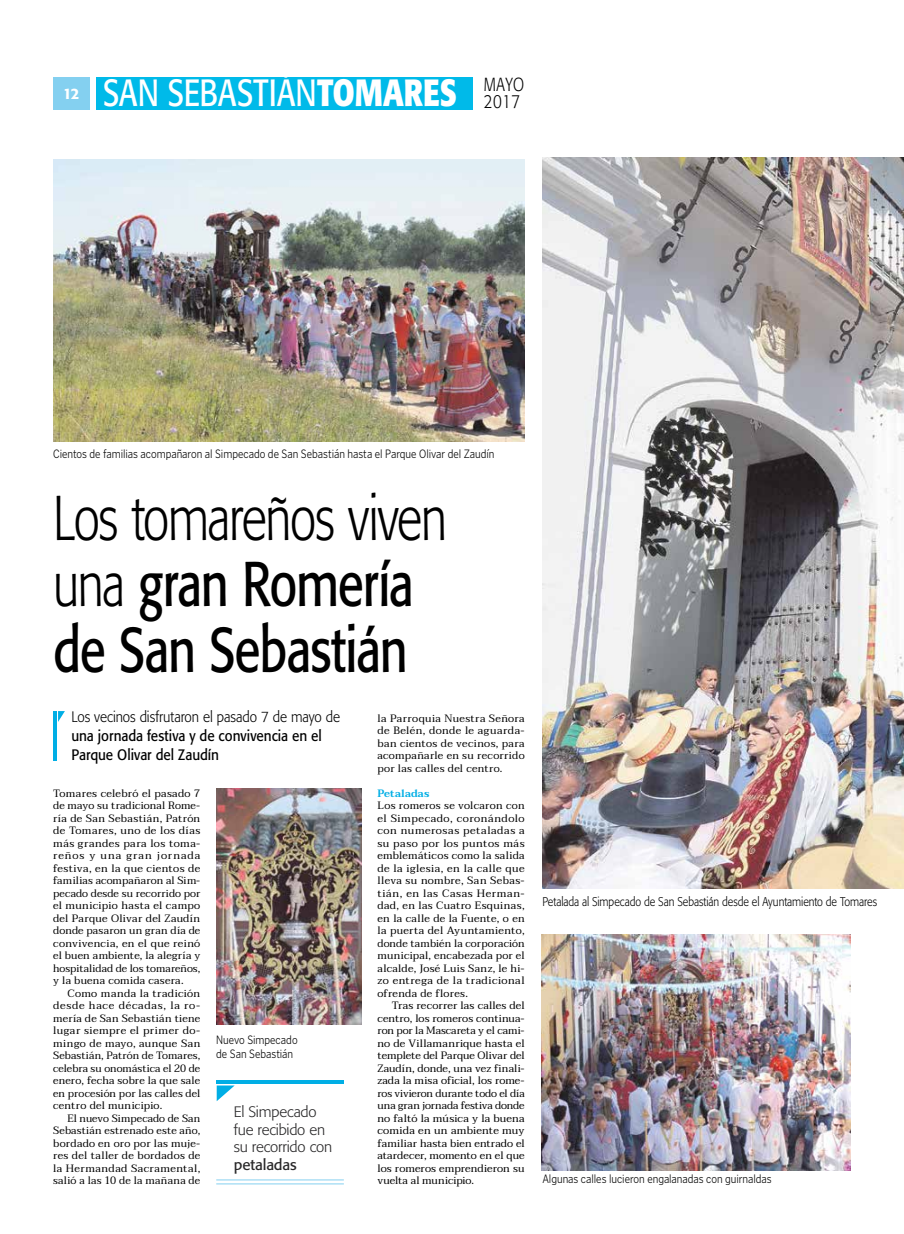
<style>
.page{position:relative;width:904px;height:1234px;background:#fff}
.page>*{position:absolute;margin:0;border:0;box-sizing:border-box;transform-origin:0 0}
.t1{font:62.5px/66.2px "Formata";letter-spacing:-.025em;color:#000;scale:.77 1}
.t2{font:37.5px "Formata";letter-spacing:.01em;color:#fff;scale:.8 1}
.t3{font:300 18.75px "Formata";color:#000;scale:.8 1}
.t4{font:15px/18.8px "Formata";letter-spacing:-.005em;color:#000;scale:.9 1}
.t5{font:300 15px "Formata";letter-spacing:-.005em;color:#000;scale:.9 1}
.t6{font:300 15px/17.5px "Formata";letter-spacing:-.015em;color:#292829}
.t7{font:15px "Formata";letter-spacing:-.015em;color:#292829}
.t8{font:500 15px "Formata";color:#fff}
.t9{font:300 12.5px/14.1px "Poynter Gothic Text";color:#000;scale:.85 1}
.t10{font:300 12.5px "Formata";letter-spacing:-.01em;color:#000;scale:.85 1}
.t11{font:10.62px/12.5px "Taviraj";letter-spacing:.02em;color:#000;text-align:justify}
.t12{font:600 10.62px "Taviraj";letter-spacing:.015em;color:#00aee5}
.s1{font-weight:700}
.s2{font-weight:300}
</style>
<div class="page">
<div style="left:96px;top:77px;width:377px;height:33px;background:#00bae9"></div>
<div style="left:53px;top:77px;width:36px;height:33px;background:#84d0f0"></div>
<hr style="left:53px;top:711px;width:3px;height:49px;background:#00aee5">
<svg style="left:58px;top:711px;width:7px;height:10px"></svg>
<img style="left:542px;top:158px;width:362px;height:730px">
<hr style="left:216px;top:1183px;width:128px;height:1px;background:#84d0f0">
<hr style="left:216px;top:1179px;width:128px;height:1px;background:#84d0f0">
<hr style="left:217px;top:1080px;width:127px;height:3px;background:#00aee5">
<svg style="left:217px;top:1085px;width:18px;height:15px"></svg>
<img style="left:53px;top:160px;width:471px;height:282px">
<img style="left:541px;top:934px;width:309px;height:235px">
<img style="left:216px;top:788px;width:146px;height:236px">
<h3 class="t8" style="left:63px;top:84px;width:18px">12</h3>
<h2 class="t2" style="left:103px;top:70px;width:23px">san</h2>
<h2 class="t2" style="left:168px;top:70px;width:447px">sebastián<span class="s1">TOMARES</span> <sup>mayo</sup></h2>
<h3 class="t3" style="left:484px;top:91px;width:47px">2017</h3>
<p class="t9" style="left:53px;top:447px;width:521px">Cientos de familias acompañaron al Simpecado de San Sebastián hasta el Parque Olivar del Zaudín</p>
<h1 class="t1" style="left:53px;top:484px;width:513px"><span class="s2">Los tomareños viven una</span> gran Romería de San Sebastián</h1>
<h3 class="t5" style="left:71px;top:708px;width:300px">Los vecinos disfrutaron el pasado 7 de mayo de</h3>
<h3 class="t4" style="left:71px;top:726px;width:280px">una jornada festiva y de convivencia en el<br>Parque Olivar del Zaudín</h3>
<p class="t11" style="left:377px;top:711px;width:149px">la Parroquia Nuestra Señora de Belén, donde le aguarda&shy;ban cientos de vecinos, para acompañarle en su recorrido por las calles del centro.</p>
<p class="t12" style="left:377px;top:786px;width:53px">Petaladas</p>
<p class="t11" style="left:377px;top:799px;width:149px">Los romeros se volcaron con el Simpecado, coronándolo con numerosas petaladas a su paso por los puntos más emblemáticos como la salida de la iglesia, en la calle que lleva su nombre, San Sebas&shy;tián, en las Casas Herman&shy;dad, en las Cuatro Esquinas, en la calle de la Fuente, o en la puerta del Ayuntamiento, donde también la corporación municipal, encabezada por el alcalde, José Luis Sanz, le hi&shy;zo entrega de la tradicional ofrenda de flores.</p>
<p class="t11" style="left:377px;top:999px;width:149px;text-indent:14px">Tras recorrer las calles del centro, los romeros continua&shy;ron por la Mascareta y el cami&shy;no de Villamanrique hasta el templete del Parque Olivar del Zaudín, donde, una vez finali&shy;zada la misa oficial, los rome&shy;ros vivieron durante todo el día una gran jornada festiva donde no faltó la música y la buena comida en un ambiente muy familiar hasta bien entrado el atardecer, momento en el que los romeros emprendieron su vuelta al municipio.</p>
<p class="t11" style="left:53px;top:786px;width:149px">Tomares celebró el pasado 7 de mayo su tradicional Rome&shy;ría de San Sebastián, Patrón de Tomares, uno de los días más grandes para los toma&shy;reños y una gran jornada festiva, en la que cientos de familias acompañaron al Sim&shy;pecado desde su recorrido por el municipio hasta el campo del Parque Olivar del Zaudín donde pasaron un gran día de convivencia, en el que reinó el buen ambiente, la alegría y hospitalidad de los tomareños, y la buena comida casera.</p>
<p class="t11" style="left:53px;top:986px;width:149px;text-indent:14px">Como manda la tradición desde hace décadas, la ro&shy;mería de San Sebastián tiene lugar siempre el primer do&shy;mingo de mayo, aunque San Sebastián, Patrón de Tomares, celebra su onomástica el 20 de enero, fecha sobre la que sale en procesión por las calles del centro del municipio.</p>
<p class="t11" style="left:53px;top:1111px;width:149px;text-indent:14px">El nuevo Simpecado de San Sebastián estrenado este año, bordado en oro por las muje&shy;res del taller de bordados de la Hermandad Sacramental, salió a las 10 de la mañana de</p>
<p class="t9" style="left:216px;top:1032px;width:97px">Nuevo Simpecado de San Sebastián</p>
<h3 class="t6" style="left:234px;top:1102px;width:100px">El Simpecado fue recibido en su recorrido con</h3>
<h3 class="t7" style="left:234px;top:1154px;width:64px">petaladas</h3>
<p class="t10" style="left:542px;top:894px;width:395px">Petalada al Simpecado de San Sebastián desde el Ayuntamiento de Tomares</p>
<p class="t9" style="left:542px;top:1171px;width:271px">Algunas calles lucieron engalanadas con guirnaldas</p>
</div>
